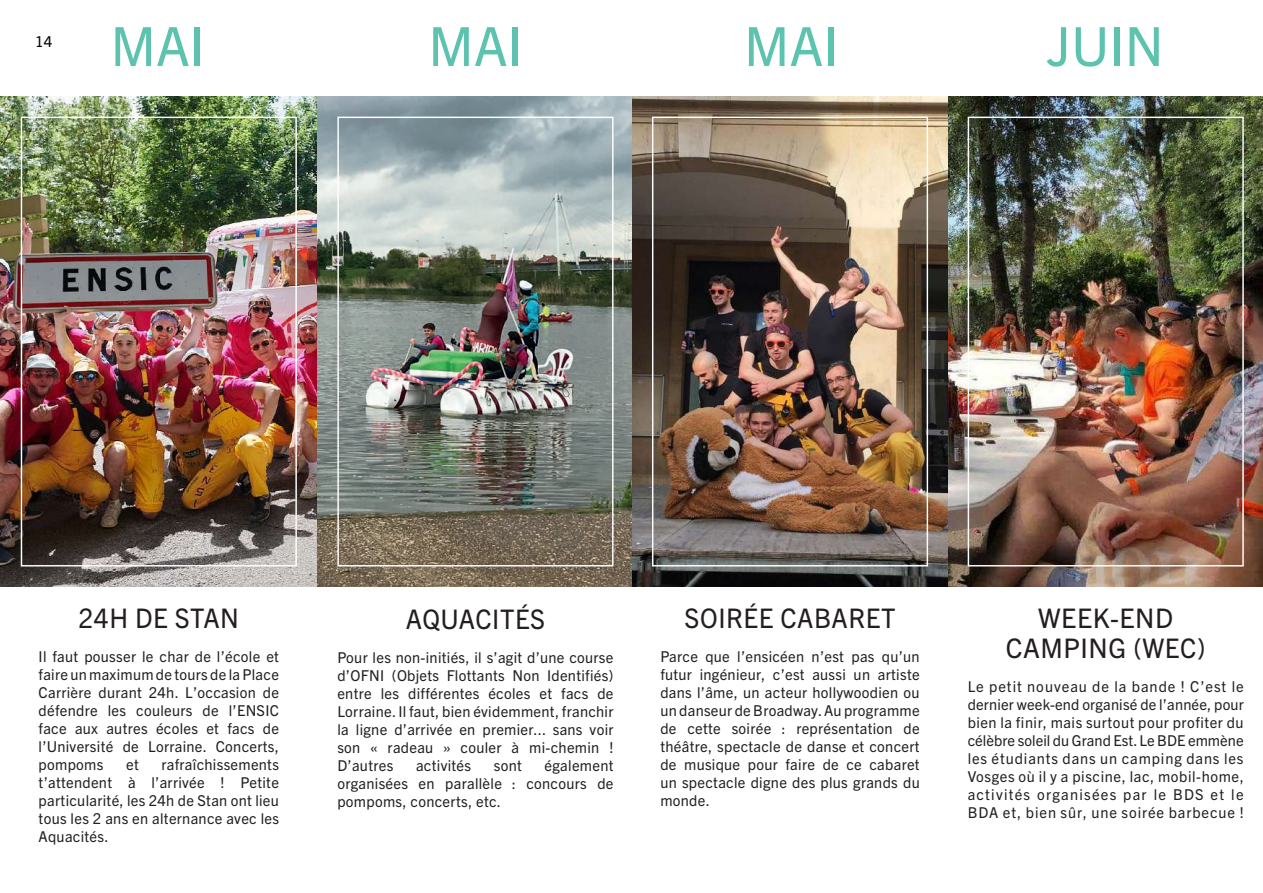
<style>
.page{position:relative;width:1263px;height:893px;background:#fff}
.page>*{position:absolute;margin:0;border:0;box-sizing:border-box;transform-origin:0 0}
.t1{font:54px "Trade Gothic Next LT Pro";color:#5dc3af}
.t2{font:27px "Trade Gothic Next LT Pro";letter-spacing:.02em;color:#231f20;scale:.96 1}
.t3{font:27px/30px "Trade Gothic Next LT Pro";letter-spacing:.02em;color:#231f20;text-align:center}
.t4{font:15px/18px "Trade Gothic Next LT Pro";letter-spacing:.02em;color:#231f20;text-align:justify}
.t5{font:15px "Trade Gothic Next LT Pro";color:#000}
</style>
<div class="page">
<img style="left:0;top:97px;width:1263px;height:489px">
<div style="left:21px;top:117px;width:276px;height:449px;border:1px solid #fff"></div>
<div style="left:337px;top:117px;width:276px;height:449px;border:1px solid #fff"></div>
<div style="left:652px;top:117px;width:276px;height:449px;border:1px solid #fff"></div>
<div style="left:968px;top:117px;width:276px;height:449px;border:1px solid #fff"></div>
<p class="t5" style="left:35px;top:31px;width:19px">14</p>
<h1 class="t1" style="left:110px;top:9px;width:96px">MAI</h1>
<h1 class="t1" style="left:428px;top:9px;width:96px">MAI</h1>
<h1 class="t1" style="left:744px;top:9px;width:96px">MAI</h1>
<h1 class="t1" style="left:1047px;top:9px;width:118px">JUIN</h1>
<h2 class="t2" style="left:79px;top:599px;width:169px">24H DE STAN</h2>
<p class="t4" style="left:39px;top:647px;width:242px">Il faut pousser le char de l’école et faire un maximum de tours de la Place Carrière durant 24h. L’occasion de défendre les couleurs de l’ENSIC face aux autres écoles et facs de l’Université de Lorraine. Concerts, pompoms</p>
<p class="t4" style="left:39px;top:755px;width:242px;text-indent:123px">rafraîchissements t’attendent à l’arrivée ! Petite particularité, les 24h de Stan ont lieu tous les 2 ans en alternance avec les Aquacités.</p>
<p class="t4" style="left:126px;top:755px;width:14px">et</p>
<h2 class="t2" style="left:406px;top:600px;width:147px">AQUACITÉS</h2>
<p class="t4" style="left:337px;top:648px;width:278px">Pour les non-initiés, il s’agit d’une course d’OFNI (Objets Flottants Non Identifiés) entre les différentes écoles et facs de Lorraine. Il faut, bien évidemment, franchir la ligne d’arrivée en premier... sans voir son « radeau » couler à mi-chemin !<br>D’autres</p>
<p class="t4" style="left:416px;top:756px;width:57px">activités</p>
<p class="t4" style="left:494px;top:756px;width:30px">sont</p>
<p class="t4" style="left:337px;top:756px;width:278px;text-indent:207px">également organisées en parallèle : concours de pompoms, concerts, etc.</p>
<h2 class="t2" style="left:684px;top:599px;width:221px">SOIRÉE CABARET</h2>
<p class="t4" style="left:660px;top:647px;width:261px">Parce que l’ensicéen n’est pas qu’un futur ingénieur, c’est aussi un artiste dans l’âme, un acteur hollywoodien ou un danseur de Broadway. Au programme de cette soirée : représentation de théâtre, spectacle de danse et concert de musique pour faire de ce cabaret un spectacle digne des plus grands du monde.</p>
<h2 class="t3" style="left:1006px;top:601px;width:201px">WEEK-END<br>CAMPING (WEC)</h2>
<p class="t4" style="left:968px;top:677px;width:278px">Le petit nouveau de la bande ! C’est le dernier week-end organisé de l’année, pour bien la finir, mais surtout pour profiter du célèbre soleil du Grand Est. Le BDE emmène les étudiants dans un camping dans les Vosges où il y a piscine, lac, mobil-home, activités organisées par le BDS et le BDA et, bien sûr, une soirée barbecue !</p>
</div>
